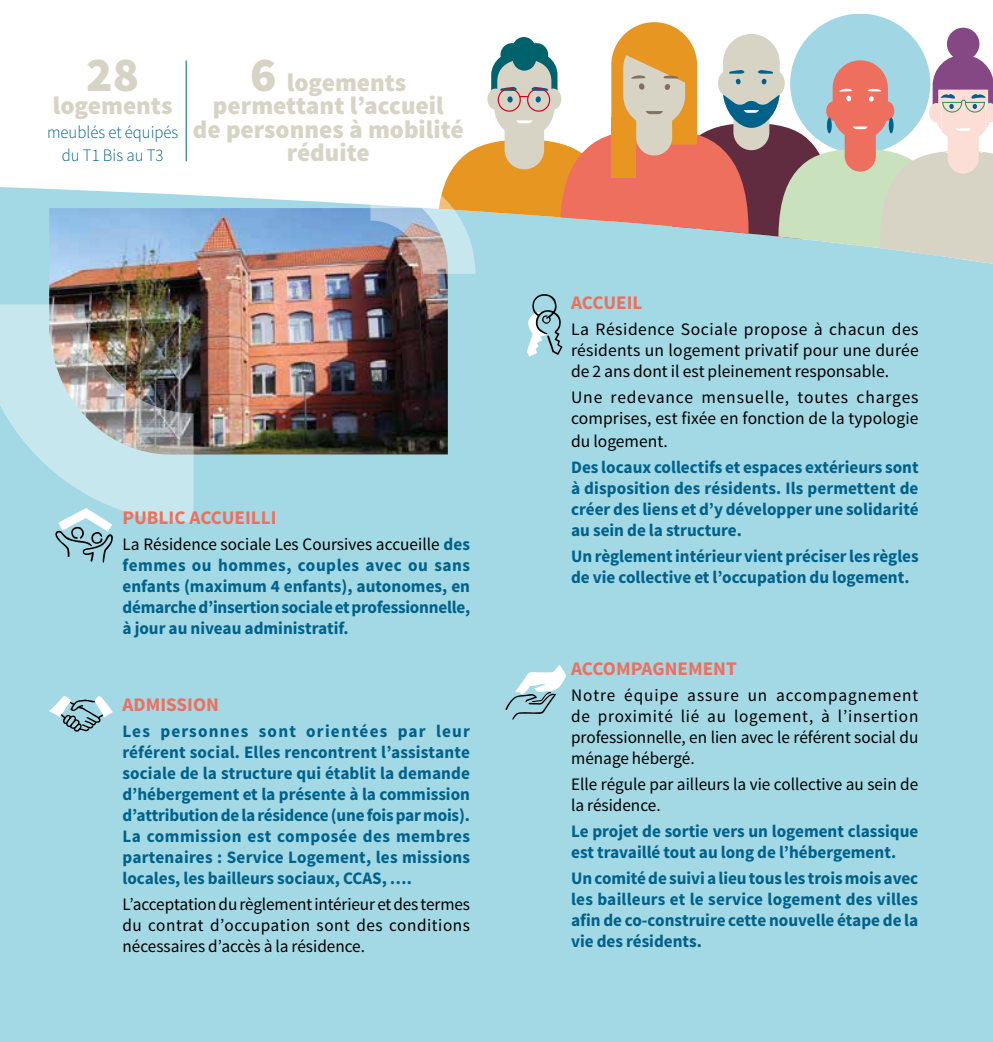
<style>
.page{position:relative;width:993px;height:1042px;background:#fff}
.page>*{position:absolute;margin:0;border:0;box-sizing:border-box;transform-origin:0 0}
.t1{font:900 48.82px "Source Sans Pro";color:#d8d4c5}
.t2{font:900 25.2px/23.6px "Source Sans Pro";color:#d8d4c5;text-align:center}
.t3{font:700 19.25px "Source Sans Pro";color:#ee6f5e}
.t4{font:700 17.5px/21px "Source Sans Pro";color:#00628a;text-align:justify}
.t5{font:17.5px/21px "Source Sans Pro";color:#000;text-align:justify}
.t6{font:300 17.5px/23.6px "Source Sans Pro";color:#00628a;text-align:center;scale:.95 1}
.s1{font-size:48.82px}
.s2{font-weight:400;color:#000}
</style>
<div class="page">
<div style="left:0;top:0;width:992px;height:1042px;background:#a3d8e5"></div>
<div style="left:0;top:0;width:992px;height:205px;background:#fff"></div>
<img style="left:49px;top:208px;width:398px;height:246px">
<img style="left:0;top:304px;width:193px;height:218px">
<svg style="left:370px;top:22px;width:622px;height:252px"></svg>
<hr style="left:186px;top:60px;width:1px;height:101px;background:#00628a">
<svg style="left:49px;top:696px;width:64px;height:35px"></svg>
<svg style="left:527px;top:294px;width:35px;height:63px"></svg>
<svg style="left:55px;top:508px;width:58px;height:55px"></svg>
<svg style="left:505px;top:665px;width:61px;height:55px"></svg>
<h1 class="t1" style="left:86px;top:42px;width:54px">28</h1>
<h2 class="t2" style="left:53px;top:95px;width:121px">logements</h2>
<p class="t6" style="left:47px;top:120px;width:139px">meublés et équipés du T1 Bis au T3</p>
<h2 class="t2" style="left:193px;top:71px;width:272px"><span class="s1">6</span> logements permettant l’accueil<br>de personnes à mobilité réduite</h2>
<p class="t3" style="left:122px;top:505px;width:156px">PUBLIC ACCUEILLI</p>
<p class="t4" style="left:122px;top:534px;width:349px"><span class="s2">La Résidence sociale Les Coursives accueille</span> des femmes ou hommes, couples avec ou sans enfants (maximum 4 enfants), autonomes, en démarche d’insertion sociale et professionnelle, à jour au niveau administratif.</p>
<p class="t3" style="left:122px;top:692px;width:98px">ADMISSION</p>
<p class="t4" style="left:122px;top:721px;width:349px">Les personnes sont orientées par leur référent social. Elles rencontrent l’assistante sociale de la structure qui établit la demande d’hébergement et la présente à la commission d’attribution de la résidence (une fois par mois).<br>La commission est composée des membres partenaires : Service Logement, les missions locales, les bailleurs sociaux, CCAS, ….</p>
<p class="t5" style="left:122px;top:893px;width:349px">L’acceptation du règlement intérieur et des termes du contrat d’occupation sont des conditions nécessaires d’accès à la résidence.</p>
<p class="t3" style="left:571px;top:291px;width:73px">ACCUEIL</p>
<p class="t5" style="left:571px;top:319px;width:349px">La Résidence Sociale propose à chacun des résidents un logement privatif pour une durée de 2 ans dont il est pleinement responsable.</p>
<p class="t5" style="left:571px;top:387px;width:349px">Une redevance mensuelle, toutes charges comprises, est fixée en fonction de la typologie</p>
<p class="t5" style="left:571px;top:431px;width:98px">du logement.</p>
<p class="t4" style="left:571px;top:458px;width:349px">Des locaux collectifs et espaces extérieurs sont à disposition des résidents. Ils permettent de créer des liens et d’y développer une solidarité au sein de la structure.</p>
<p class="t4" style="left:571px;top:547px;width:349px">Un règlement intérieur vient préciser les règles de vie collective et l’occupation du logement.</p>
<p class="t3" style="left:571px;top:656px;width:167px">ACCOMPAGNEMENT</p>
<p class="t5" style="left:571px;top:685px;width:349px">Notre équipe assure un accompagnement de proximité lié au logement, à l’insertion professionnelle, en lien avec le référent social du ménage hébergé.</p>
<p class="t5" style="left:571px;top:774px;width:348px">Elle régule par ailleurs la vie collective au sein de la résidence.</p>
<p class="t4" style="left:571px;top:821px;width:348px">Le projet de sortie vers un logement classique est travaillé tout au long de l’hébergement.</p>
<p class="t4" style="left:571px;top:868px;width:348px">Un comité de suivi a lieu tous les trois mois avec les bailleurs et le service logement des villes afin de co-construire cette nouvelle étape de la vie des résidents.</p>
</div>
